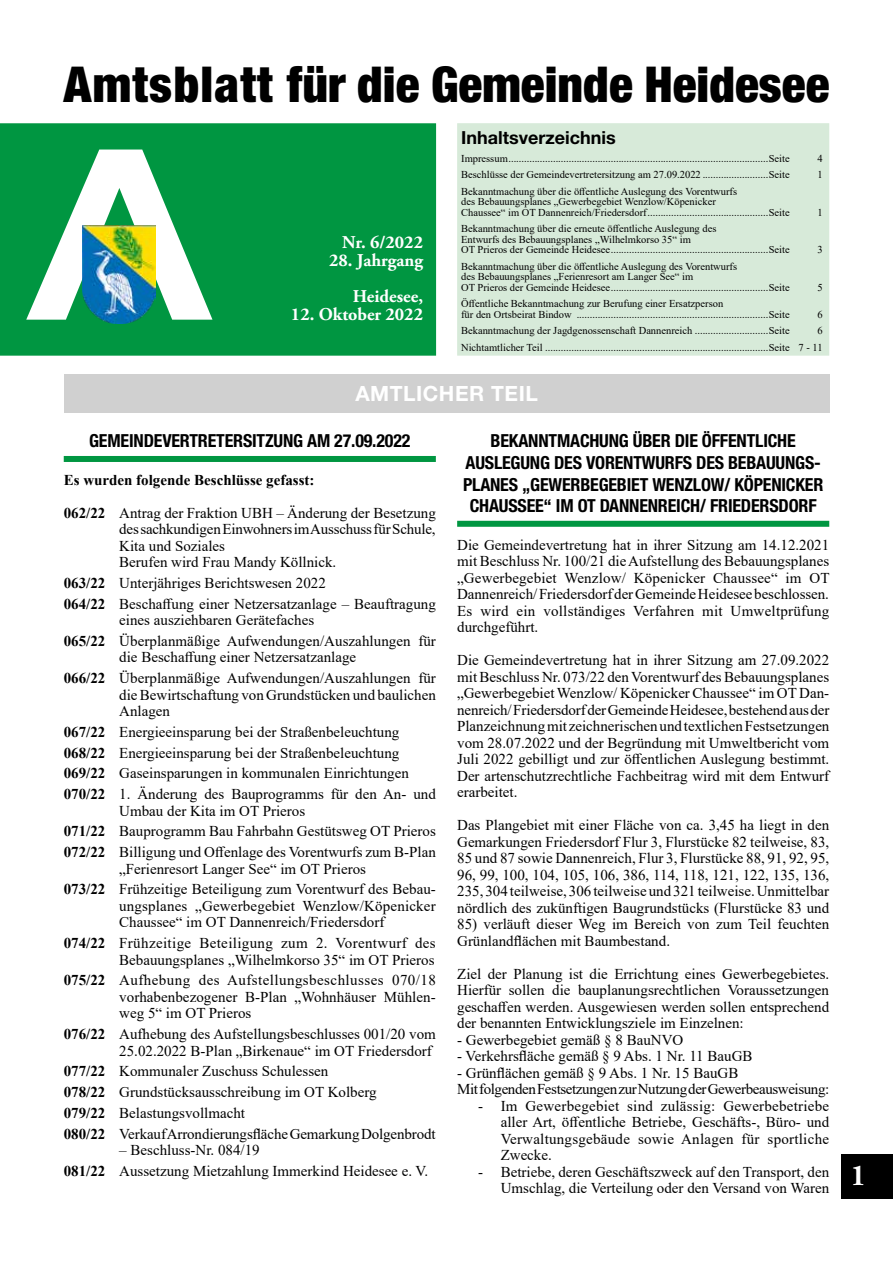
<style>
.page{position:relative;width:893px;height:1263px;background:#fff}
.page>*{position:absolute;margin:0;border:0;box-sizing:border-box;transform-origin:0 0}
.t1{font:900 condensed 49.5px "Helvetica Neue LT Std";color:#000}
.t2{font:700 30px "Adobe Garamond Pro";color:#fff}
.t3{font:700 21px "Helvetica Neue LT Std";letter-spacing:.025em;color:#fff}
.t4{font:700 condensed 18px/21.6px "Helvetica Neue LT Std";letter-spacing:-.01em;color:#000;text-align:center}
.t5{font:700 18px/36px "Adobe Garamond Pro";color:#fff;text-align:right}
.t6{font:700 18px "Helvetica Neue LT Std";color:#000}
.t7{font:15px/16.5px "Times New Roman";color:#000}
.t8{font:15px/16.5px "Times New Roman";letter-spacing:-.025em;color:#000}
.t9{font:700 15px "Times New Roman";color:#000}
.t10{font:10.5px/10.5px "Times New Roman";color:#000}
.s1{font-weight:700}
</style>
<div class="page">
<div style="left:842px;top:1154px;width:51px;height:45px;background:#000"></div>
<div style="left:64px;top:374px;width:765px;height:38px;background:#d0d0d0"></div>
<div style="left:0;top:123px;width:436px;height:233px;background:#009641"></div>
<div style="left:457px;top:123px;width:372px;height:233px;background:#d7ead9;border:2px solid #d7ead9"></div>
<svg style="left:26px;top:150px;width:186px;height:170px"></svg>
<img style="left:83px;top:226px;width:73px;height:97px">
<div style="left:64px;top:456px;width:372px;height:6px;background:#009641"></div>
<div style="left:457px;top:521px;width:372px;height:6px;background:#009641"></div>
<h1 class="t1" style="left:64px;top:54px;width:767px">Amtsblatt für die Gemeinde Heidesee</h1>
<p class="t6" style="left:461px;top:126px;width:156px">Inhaltsverzeichnis</p>
<p class="t10" style="left:461px;top:153px;width:330px">Impressum...................................................................................................Seite</p>
<p class="t10" style="left:817px;top:153px;width:7px">4</p>
<p class="t10" style="left:461px;top:169px;width:330px">Beschlüsse der Gemeindevertretersitzung am 27.09.2022 .........................Seite</p>
<p class="t10" style="left:817px;top:169px;width:7px">1</p>
<p class="t10" style="left:461px;top:186px;width:330px">Bekanntmachung über die öffentliche Auslegung des Vorentwurfs<br>des Bebauungsplanes „Gewerbegebiet Wenzlow/Köpenicker<br>Chaussee“ im OT Dannenreich/Friedersdorf..............................................Seite</p>
<p class="t10" style="left:817px;top:207px;width:7px">1</p>
<p class="t5" style="left:342px;top:224px;width:82px">Nr. 6/2022</p>
<p class="t5" style="left:329px;top:242px;width:95px">28. Jahrgang<br>Heidesee,</p>
<p class="t5" style="left:291px;top:296px;width:134px">12. Oktober 2022</p>
<p class="t10" style="left:461px;top:223px;width:330px">Bekanntmachung über die erneute öffentliche Auslegung des<br>Entwurfs des Bebauungsplanes „Wilhelmkorso 35“ im<br>OT Prieros der Gemeinde Heidesee............................................................Seite</p>
<p class="t10" style="left:461px;top:261px;width:330px">Bekanntmachung über die öffentliche Auslegung des Vorentwurfs<br>des Bebauungsplanes „Ferienresort am Langer See“ im<br>OT Prieros der Gemeinde Heidesee............................................................Seite</p>
<p class="t10" style="left:461px;top:298px;width:330px">Öffentliche Bekanntmachung zur Berufung einer Ersatzperson<br>für den Ortsbeirat Bindow .........................................................................Seite</p>
<p class="t10" style="left:817px;top:244px;width:7px">3</p>
<p class="t10" style="left:817px;top:282px;width:7px">5</p>
<p class="t10" style="left:817px;top:309px;width:7px">6</p>
<p class="t10" style="left:461px;top:325px;width:330px">Bekanntmachung der Jagdgenossenschaft Dannenreich ............................Seite</p>
<p class="t10" style="left:461px;top:322px;width:363px;line-height:16.5px;text-align:right">6<br>Nichtamtlicher Teil .....................................................................................Seite 7 - 11</p>
<h3 class="t3" style="left:355px;top:380px;width:184px">AMTLICHER TEIL</h3>
<p class="t4" style="left:89px;top:430px;width:323px">GEMEINDEVERTRETERSITZUNG AM 27.09.2022</p>
<p class="t9" style="left:64px;top:469px;width:252px">Es wurden folgende Beschlüsse gefasst:</p>
<p class="t7" style="left:119px;top:504px;width:318px;text-indent:-56px"><span class="s1">062/22</span> Antrag der Fraktion UBH – Änderung der Besetzung des sachkundigen Einwohners im Ausschuss für Schule, Kita und Soziales<br>Berufen wird Frau Mandy Köllnick.</p>
<p class="t7" style="left:64px;top:572px;width:374px;line-height:20.7px"><span class="s1">063/22</span> Unterjähriges Berichtswesen 2022<br><span class="s1">064/22</span> Beschaffung einer Netzersatzanlage – Beauftragung</p>
<p class="t7" style="left:64px;top:609px;width:374px;line-height:20.7px;text-indent:56px">eines ausziehbaren Gerätefaches<br><span class="s1">065/22</span> Überplanmäßige Aufwendungen/Auszahlungen für</p>
<p class="t7" style="left:64px;top:647px;width:374px;line-height:20.7px;text-indent:56px">die Beschaffung einer Netzersatzanlage<br><span class="s1">066/22</span> Überplanmäßige Aufwendungen/Auszahlungen für</p>
<p class="t7" style="left:119px;top:686px;width:318px">die Bewirtschaftung von Grundstücken und baulichen<br>Anlagen</p>
<p class="t7" style="left:64px;top:721px;width:374px;line-height:20.7px"><span class="s1">067/22</span> Energieeinsparung bei der Straßenbeleuchtung <span class="s1">068/22</span> Energieeinsparung bei der Straßenbeleuchtung <span class="s1">069/22</span> Gaseinsparungen in kommunalen Einrichtungen <span class="s1">070/22</span> 1. Änderung des Bauprogramms für den An- und</p>
<p class="t7" style="left:64px;top:800px;width:374px;line-height:20.7px;text-indent:56px">Umbau der Kita im OT Prieros<br><span class="s1">071/22</span> Bauprogramm Bau Fahrbahn Gestütsweg OT Prieros<br><span class="s1">072/22</span> Billigung und Offenlage des Vorentwurfs zum B-Plan</p>
<p class="t7" style="left:64px;top:858px;width:374px;line-height:20.7px;text-indent:56px">„Ferienresort Langer See“ im OT Prieros<br><span class="s1">073/22</span> Frühzeitige Beteiligung zum Vorentwurf des Bebau-</p>
<p class="t7" style="left:119px;top:897px;width:318px">ungsplanes „Gewerbegebiet Wenzlow/Köpenicker<br>Chaussee“ im OT Dannenreich/Friedersdorf</p>
<p class="t7" style="left:64px;top:934px;width:374px;text-align:right"><span class="s1">074/22</span> Frühzeitige Beteiligung zum 2. Vorentwurf des<br>Bebauungsplanes „Wilhelmkorso 35“ im OT Prieros</p>
<p class="t7" style="left:119px;top:972px;width:318px;text-align:justify;text-indent:-56px"><span class="s1">075/22</span> Aufhebung des Aufstellungsbeschlusses 070/18 vorhabenbezogener B-Plan „Wohnhäuser Mühlen&shy;weg 5“ im OT Prieros</p>
<p class="t7" style="left:64px;top:1025px;width:374px;text-align:right"><span class="s1">076/22</span> Aufhebung des Aufstellungsbeschlusses 001/20 vom<br>25.02.2022 B-Plan „Birkenaue“ im OT Friedersdorf</p>
<p class="t7" style="left:64px;top:1060px;width:373px;line-height:20.7px"><span class="s1">077/22</span> Kommunaler Zuschuss Schulessen<br><span class="s1">078/22</span> Grundstücksausschreibung im OT Kolberg<br><span class="s1">079/22</span> Belastungsvollmacht<br><span class="s1">080/22</span> Verkauf Arrondierungsfläche Gemarkung Dolgenbrodt</p>
<p class="t7" style="left:64px;top:1139px;width:366px;line-height:20.7px;text-indent:56px">– Beschluss-Nr. 084/19<br><span class="s1">081/22</span> Aussetzung Mietzahlung Immerkind Heidesee e. V.</p>
<p class="t4" style="left:463px;top:430px;width:362px">BEKANNTMACHUNG ÜBER DIE ÖFFENTLICHE AUSLEGUNG DES VORENTWURFS DES BEBAUUNGS-PLANES „GEWERBEGEBIET WENZLOW/ KÖPENICKER CHAUSSEE“ IM OT DANNENREICH/ FRIEDERSDORF</p>
<p class="t7" style="left:457px;top:536px;width:374px;text-align:justify">Die Gemeindevertretung hat in ihrer Sitzung am 14.12.2021 mit Beschluss Nr. 100/21 die Aufstellung des Bebauungsplanes „Gewerbegebiet Wenzlow/ Köpenicker Chaussee“ im OT Dannenreich/ Friedersdorf der Gemeinde Heidesee beschlossen.<br>Es wird ein vollständiges Verfahren mit Umweltprüfung durchgeführt.</p>
<p class="t7" style="left:457px;top:651px;width:374px;text-align:justify">Die Gemeindevertretung hat in ihrer Sitzung am 27.09.2022 mit Beschluss Nr. 073/22 den Vorentwurf des Bebauungsplanes „Gewerbegebiet Wenzlow/ Köpenicker Chaussee“ im OT Dan&shy;nenreich/ Friedersdorf der Gemeinde Heidesee, bestehend aus der Planzeichnung mit zeichnerischen und textlichen Festsetzungen vom 28.07.2022 und der Begründung mit Umweltbericht vom Juli 2022 gebilligt und zur öffentlichen Auslegung bestimmt.<br>Der artenschutzrechtliche Fachbeitrag wird mit dem Entwurf erarbeitet.</p>
<p class="t7" style="left:457px;top:816px;width:374px;text-align:justify">Das Plangebiet mit einer Fläche von ca. 3,45 ha liegt in den Gemarkungen Friedersdorf Flur 3, Flurstücke 82 teilweise, 83, 85 und 87 sowie Dannenreich, Flur 3, Flurstücke 88, 91, 92, 95, 96, 99, 100, 104, 105, 106, 386, 114, 118, 121, 122, 135, 136, 235, 304 teilweise, 306 teilweise und 321 teilweise. Unmittelbar nördlich des zukünftigen Baugrundstücks (Flurstücke 83 und</p>
<p class="t7" style="left:457px;top:915px;width:374px">85) verläuft dieser Weg im Bereich von zum Teil feuchten<br>Grünlandflächen mit Baumbestand.</p>
<p class="t7" style="left:457px;top:965px;width:374px;text-align:justify">Ziel der Planung ist die Errichtung eines Gewerbegebietes.<br>Hierfür sollen die bauplanungsrechtlichen Voraussetzungen geschaffen werden. Ausgewiesen werden sollen entsprechend der benannten Entwicklungsziele im Einzelnen:</p>
<p class="t7" style="left:457px;top:1031px;width:228px">- Gewerbegebiet gemäß § 8 BauNVO</p>
<p class="t7" style="left:457px;top:1047px;width:297px">- Verkehrsfläche gemäß § 9 Abs. 1 Nr. 11 BauGB</p>
<p class="t8" style="left:457px;top:1064px;width:374px">- Grünflächen gemäß § 9 Abs. 1 Nr. 15 BauGB<br>Mit folgenden Festsetzungen zur Nutzung der Gewerbeausweisung:</p>
<p class="t7" style="left:501px;top:1097px;width:330px;text-align:justify;text-indent:-22px">- Im Gewerbegebiet sind zulässig: Gewerbebetriebe aller Art, öffentliche Betriebe, Geschäfts-, Büro- und Verwaltungsgebäude sowie Anlagen für sportliche Zwecke.</p>
<p class="t7" style="left:478px;top:1163px;width:353px;text-align:right">- Betriebe, deren Geschäftszweck auf den Transport, den<br>Umschlag, die Verteilung oder den Versand von Waren</p>
<h2 class="t2" style="left:850px;top:1158px;width:17px">1</h2>
</div>
